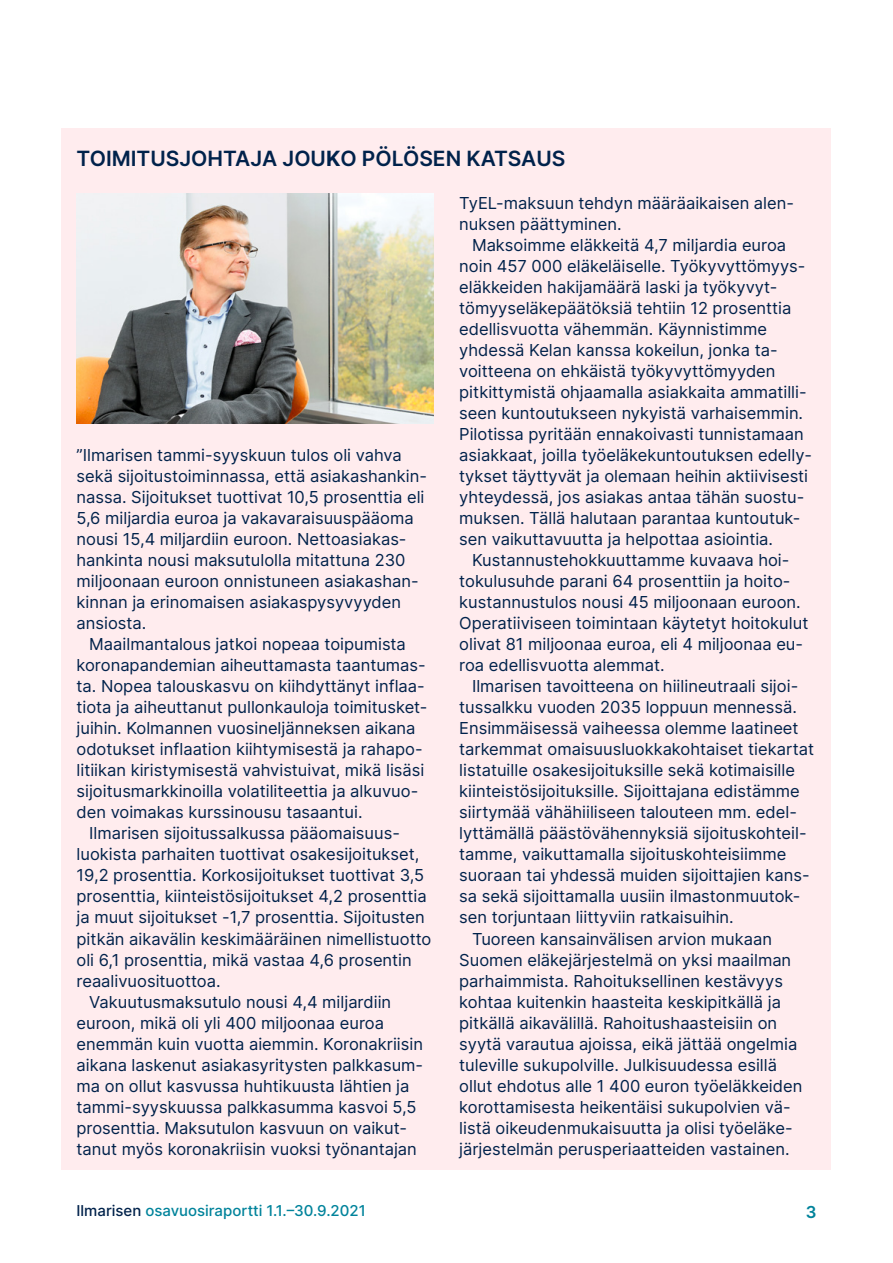
<style>
.page{position:relative;width:893px;height:1263px;background:#fff}
.page>*{position:absolute;margin:0;border:0;box-sizing:border-box;transform-origin:0 0}
.H4_-_Toimitusjohtaja{font:600 21px "Inter";color:#00224b}
.Leipis___3mm_sisenny{font:16.5px/21px "Inter";color:#00224b}
.Toimitusjohtajan_kat{font:16.5px/21px "Inter";color:#00224b}
.t1{font:600 16.5px "Inter";color:#00839b}
.t2{font:500 15px "Inter";color:#00839b}
.s1{font-weight:700}
.s2{color:#00224b}
</style>
<div class="page">
<div style="left:62px;top:128px;width:769px;height:1041px;background:#ffecee"></div>
<img style="left:77px;top:193px;width:357px;height:230px">
<h4 class="H4_-_Toimitusjohtaja" style="left:77px;top:143px;width:490px">TOIMITUSJOHTAJA JOU<span class="s1">K</span>O PÖLÖSEN KATSAUS</h4>
<p class="Toimitusjohtajan_kat" style="left:77px;top:445px;width:352px">”Ilmarisen tammi-syyskuun tulos oli vahva sekä sijoitustoiminnassa, että asiakashankin&shy;nassa. Sijoitukset tuottivat 10,5 prosenttia eli 5,6 miljardia euroa ja vakavaraisuuspääoma nousi 15,4 miljardiin euroon. Nettoasiakas&shy;hankinta nousi maksutulolla mitattuna 230 miljoonaan euroon onnistuneen asiakashan&shy;kinnan ja erinomaisen asiakaspysyvyyden ansiosta.</p>
<p class="Leipis___3mm_sisenny" style="left:77px;top:634px;width:352px;text-indent:13px">Maailmantalous jatkoi nopeaa toipumista koronapandemian aiheuttamasta taantumas&shy;ta. Nopea talouskasvu on kiihdyttänyt inflaa&shy;tiota ja aiheuttanut pullonkauloja toimitusket&shy;juihin. Kolmannen vuosineljänneksen aikana odotukset inflaation kiihtymisestä ja rahapo&shy;litiikan kiristymisestä vahvistuivat, mikä lisäsi sijoitusmarkkinoilla volatiliteettia ja alkuvuo&shy;den voimakas kurssinousu tasaantui.</p>
<p class="Leipis___3mm_sisenny" style="left:77px;top:823px;width:356px;text-indent:13px">Ilmarisen sijoitussalkussa pääomaisuus&shy;luokista parhaiten tuottivat osakesijoitukset, 19,2 prosenttia. Korkosijoitukset tuottivat 3,5 prosenttia, kiinteistösijoitukset 4,2 prosenttia ja muut sijoitukset -1,7 prosenttia. Sijoitusten pitkän aikavälin keskimääräinen nimellistuotto oli 6,1 prosenttia, mikä vastaa 4,6 prosentin reaalivuosituottoa.</p>
<p class="Leipis___3mm_sisenny" style="left:77px;top:991px;width:348px;text-indent:13px">Vakuutusmaksutulo nousi 4,4 miljardiin euroon, mikä oli yli 400 miljoonaa euroa enemmän kuin vuotta aiemmin. Koronakriisin aikana laskenut asiakasyritysten palkkasum&shy;ma on ollut kasvussa huhtikuusta lähtien ja tammi-syyskuussa palkkasumma kasvoi 5,5 prosenttia. Maksutulon kasvuun on vaikut&shy;tanut myös koronakriisin vuoksi työnantajan</p>
<p class="Leipis___3mm_sisenny" style="left:459px;top:193px;width:336px">TyEL-maksuun tehdyn määräaikaisen alen&shy;nuksen päättyminen.</p>
<p class="Leipis___3mm_sisenny" style="left:459px;top:235px;width:354px;text-indent:13px">Maksoimme eläkkeitä 4,7 miljardia euroa noin 457 000 eläkeläiselle. Työkyvyttömyys&shy;eläkkeiden hakijamäärä laski ja työkyvyt&shy;tömyyseläkepäätöksiä tehtiin 12 prosenttia edellisvuotta vähemmän. Käynnistimme yhdessä Kelan kanssa kokeilun, jonka ta&shy;voitteena on ehkäistä työkyvyttömyyden pitkittymistä ohjaamalla asiakkaita ammatilli&shy;seen kuntoutukseen nykyistä varhaisemmin.<br>Pilotissa pyritään ennakoivasti tunnistamaan asiakkaat, joilla työeläkekuntoutuksen edelly&shy;tykset täyttyvät ja olemaan heihin aktiivisesti yhteydessä, jos asiakas antaa tähän suostu&shy;muksen. Tällä halutaan parantaa kuntoutuk&shy;sen vaikuttavuutta ja helpottaa asiointia.</p>
<p class="Leipis___3mm_sisenny" style="left:459px;top:550px;width:351px;text-indent:13px">Kustannustehokkuuttamme kuvaava hoi&shy;tokulusuhde parani 64 prosenttiin ja hoito&shy;kustannustulos nousi 45 miljoonaan euroon.<br>Operatiiviseen toimintaan käytetyt hoitokulut olivat 81 miljoonaa euroa, eli 4 miljoonaa eu&shy;roa edellisvuotta alemmat.</p>
<p class="Leipis___3mm_sisenny" style="left:459px;top:676px;width:356px;text-indent:13px">Ilmarisen tavoitteena on hiilineutraali sijoi&shy;tussalkku vuoden 2035 loppuun mennessä.<br>Ensimmäisessä vaiheessa olemme laatineet tarkemmat omaisuusluokkakohtaiset tiekartat listatuille osakesijoituksille sekä kotimaisille kiinteistösijoituksille. Sijoittajana edistämme siirtymää vähähiiliseen talouteen mm. edel&shy;lyttämällä päästövähennyksiä sijoituskohteil&shy;tamme, vaikuttamalla sijoituskohteisiimme suoraan tai yhdessä muiden sijoittajien kans&shy;sa sekä sijoittamalla uusiin ilmastonmuutok&shy;sen torjuntaan liittyviin ratkaisuihin.</p>
<p class="Leipis___3mm_sisenny" style="left:459px;top:928px;width:345px;text-indent:13px">Tuoreen kansainvälisen arvion mukaan Suomen eläkejärjestelmä on yksi maailman parhaimmista. Rahoituksellinen kestävyys kohtaa kuitenkin haasteita keskipitkällä ja pitkällä aikavälillä. Rahoitushaasteisiin on syytä varautua ajoissa, eikä jättää ongelmia tuleville sukupolville. Julkisuudessa esillä ollut ehdotus alle 1 400 euron työeläkkeiden korottamisesta heikentäisi sukupolvien vä&shy;listä oikeudenmukaisuutta ja olisi työeläke&shy;järjestelmän perusperiaatteiden vastainen.</p>
<p class="t2" style="left:77px;top:1200px;width:291px"><span class="s2">Ilmarisen</span> osavuosiraportti 1.1.–30.9.2021</p>
<p class="t1" style="left:806px;top:1200px;width:12px">3</p>
</div>
